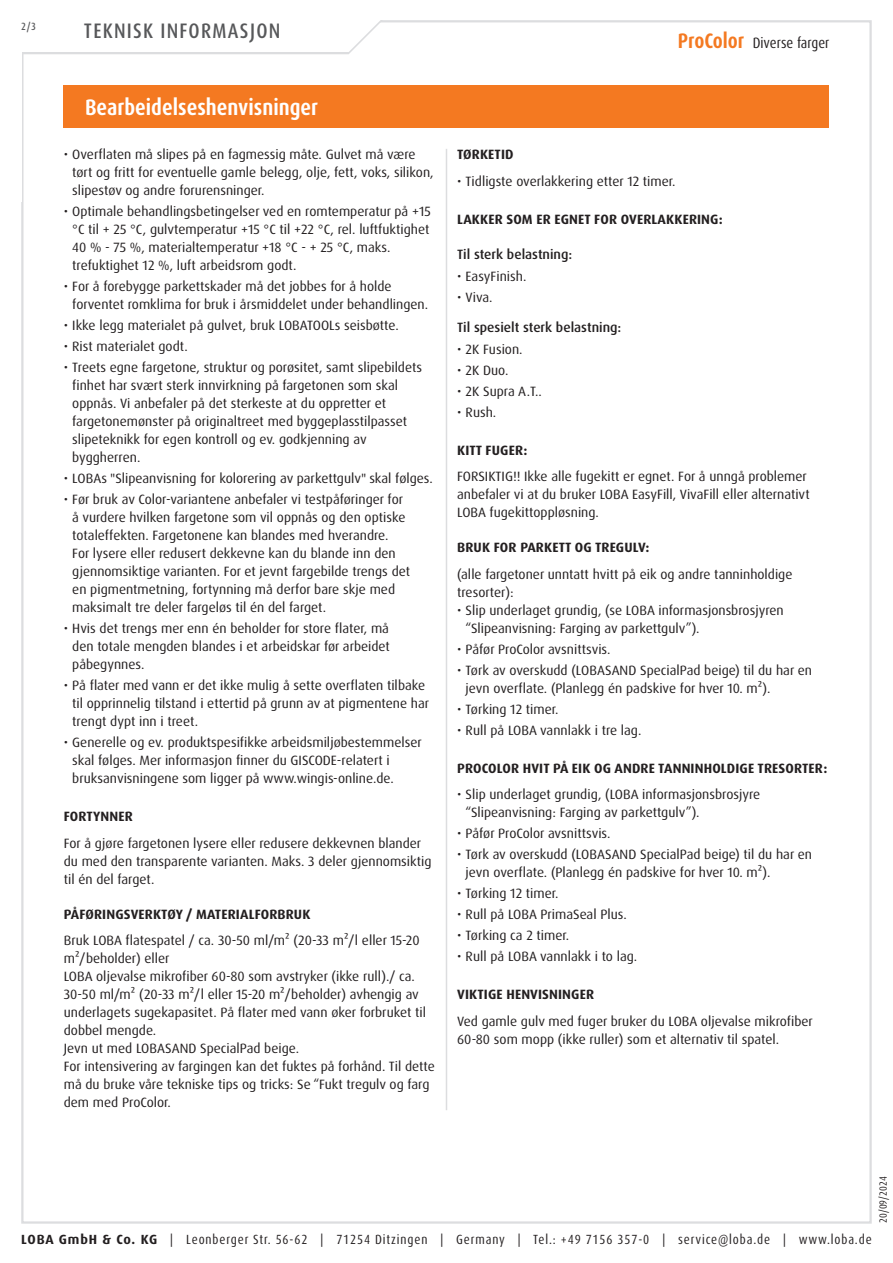
<style>
.page{position:relative;width:893px;height:1263px;background:#fff}
.page>*{position:absolute;margin:0;border:0;box-sizing:border-box;transform-origin:0 0}
.Abschnitt{font:700 condensed 22.5px "Dax Pro";color:#fff}
.t1{font:500 condensed 21px "Dax Pro";letter-spacing:.06em;color:#57585a}
.t2{font:condensed 15px "Dax Pro";color:#231f20}
.Text{font:13.5px/18px "Dax Pro";color:#231f20}
.t3{font:700 13.5px "Dax Pro";letter-spacing:.01em;color:#231f20}
.t4{font:500 13.5px "Dax Pro";color:#231f20}
.t5{font:condensed 13.35px "Dax Pro";letter-spacing:.065em;color:#231f20}
.t6{font:condensed 10.5px "Dax Pro";color:#231f20}
.t7{font:500 condensed 10.5px "Dax Pro";color:#57585a}
.s1{font-weight:700;font-size:21px;color:#f47921}
.s2{font-weight:700;font-stretch:normal}
</style>
<div class="page">
<svg style="left:22px;top:20px;width:410px;height:35px"></svg>
<div style="left:64px;top:85px;width:765px;height:43px;background:#f47921"></div>
<hr style="left:446px;top:149px;width:1px;height:961px;background:#dcdddf">
<p class="t7" style="left:21px;top:19px;width:16px">2/3</p>
<h2 class="t1" style="left:84px;top:17px;width:198px">TEKNISK INFORMASJON</h2>
<p class="Abschnitt" style="left:85px;top:93px;width:235px">Bearbeidelseshenvisninger</p>
<p class="Text" style="left:72px;top:146px;width:363px;text-indent:-9px">• Overflaten må slipes på en fagmessig måte. Gulvet må være tørt og fritt for eventuelle gamle belegg, olje, fett, voks, silikon, slipestøv og andre forurensninger.</p>
<p class="Text" style="left:72px;top:203px;width:360px;text-indent:-9px">• Optimale behandlingsbetingelser ved en romtemperatur på +15 °C til + 25 °C, gulvtemperatur +15 °C til +22 °C, rel. luftfuktighet 40 % - 75 %, materialtemperatur +18 °C - + 25 °C, maks. trefuktighet 12 %, luft arbeidsrom godt.</p>
<p class="Text" style="left:72px;top:278px;width:357px;text-indent:-9px">• For å forebygge parkettskader må det jobbes for å holde forventet romklima for bruk i årsmiddelet under behandlingen.</p>
<p class="Text" style="left:64px;top:317px;width:336px">• Ikke legg materialet på gulvet, bruk LOBATOOLs seisbøtte.</p>
<p class="Text" style="left:64px;top:338px;width:126px">• Rist materialet godt.</p>
<p class="Text" style="left:72px;top:359px;width:351px;text-indent:-9px">• Treets egne fargetone, struktur og porøsitet, samt slipebildets finhet har svært sterk innvirkning på fargetonen som skal oppnås. Vi anbefaler på det sterkeste at du oppretter et fargetonemønster på originaltreet med byggeplasstilpasset slipeteknikk for egen kontroll og ev. godkjenning av byggherren.</p>
<p class="Text" style="left:64px;top:470px;width:371px">• LOBAs "Slipeanvisning for kolorering av parkettgulv" skal følges.</p>
<p class="Text" style="left:72px;top:491px;width:339px;text-indent:-9px">• Før bruk av Color-variantene anbefaler vi testpåføringer for å vurdere hvilken fargetone som vil oppnås og den optiske totaleffekten. Fargetonene kan blandes med hverandre.<br>For lysere eller redusert dekkevne kan du blande inn den gjennomsiktige varianten. For et jevnt fargebilde trengs det en pigmentmetning, fortynning må derfor bare skje med maksimalt tre deler fargeløs til én del farget.</p>
<p class="Text" style="left:72px;top:620px;width:319px;text-align:justify;text-indent:-9px">• Hvis det trengs mer enn én beholder for store flater, må den totale mengden blandes i et arbeidskar før arbeidet påbegynnes.</p>
<p class="Text" style="left:72px;top:677px;width:358px;text-indent:-9px">• På flater med vann er det ikke mulig å sette overflaten tilbake til opprinnelig tilstand i ettertid på grunn av at pigmentene har trengt dypt inn i treet.</p>
<p class="Text" style="left:72px;top:734px;width:351px;text-indent:-9px">• Generelle og ev. produktspesifikke arbeidsmiljøbestemmelser skal følges. Mer informasjon finner du GISCODE-relatert i bruksanvisningene som ligger på www.wingis-online.de.</p>
<p class="t3" style="left:64px;top:808px;width:70px">FORTYNNER</p>
<p class="Text" style="left:64px;top:834px;width:369px">For å gjøre fargetonen lysere eller redusere dekkevnen blander du med den transparente varianten. Maks. 3 deler gjennomsiktig til én del farget.</p>
<p class="t3" style="left:64px;top:905px;width:248px">PÅFØRINGSVERKTØY / MATERIALFORBRUK</p>
<p class="Text" style="left:64px;top:932px;width:357px">Bruk LOBA flatespatel / ca. 30-50 ml/m² (20-33 m²/l eller 15-20 m²/beholder) eller</p>
<p class="Text" style="left:64px;top:968px;width:364px">LOBA oljevalse mikrofiber 60-80 som avstryker (ikke rull)./ ca.<br>30-50 ml/m² (20-33 m²/l eller 15-20 m²/beholder) avhengig av underlagets sugekapasitet. På flater med vann øker forbruket til dobbel mengde.</p>
<p class="Text" style="left:64px;top:1040px;width:237px">Jevn ut med LOBASAND SpecialPad beige.</p>
<p class="Text" style="left:64px;top:1058px;width:373px">For intensivering av fargingen kan det fuktes på forhånd. Til dette må du bruke våre tekniske tips og tricks: Se “Fukt tregulv og farg dem med ProColor.</p>
<p class="t2" style="left:678px;top:34px;width:153px"><span class="s1">ProColor</span> Diverse farger</p>
<p class="t3" style="left:457px;top:146px;width:58px">TØRKETID</p>
<p class="Text" style="left:457px;top:172px;width:220px">• Tidligste overlakkering etter 12 timer.</p>
<p class="t3" style="left:457px;top:210px;width:267px">LAKKER SOM ER EGNET FOR OVERLAKKERING:</p>
<p class="t4" style="left:457px;top:246px;width:117px">Til sterk belastning:</p>
<p class="Text" style="left:457px;top:268px;width:71px">• EasyFinish.</p>
<p class="Text" style="left:457px;top:289px;width:37px">• Viva.</p>
<p class="t4" style="left:457px;top:318px;width:166px">Til spesielt sterk belastning:</p>
<p class="Text" style="left:457px;top:340px;width:67px">• 2K Fusion.</p>
<p class="Text" style="left:457px;top:361px;width:53px">• 2K Duo.</p>
<p class="Text" style="left:457px;top:382px;width:86px">• 2K Supra A.T..</p>
<p class="Text" style="left:457px;top:403px;width:41px">• Rush.</p>
<p class="t3" style="left:457px;top:441px;width:72px">KITT FUGER:</p>
<p class="Text" style="left:457px;top:468px;width:354px">FORSIKTIG!! Ikke alle fugekitt er egnet. For å unngå problemer anbefaler vi at du bruker LOBA EasyFill, VivaFill eller alternativt<br>LOBA fugekittoppløsning.</p>
<p class="t3" style="left:457px;top:539px;width:194px">BRUK FOR PARKETT OG TREGULV:</p>
<p class="Text" style="left:457px;top:565px;width:337px">(alle fargetoner unntatt hvitt på eik og andre tanninholdige tresorter):</p>
<p class="Text" style="left:466px;top:601px;width:320px;text-indent:-9px">• Slip underlaget grundig, (se LOBA informasjonsbrosjyren “Slipeanvisning: Farging av parkettgulv”).</p>
<p class="Text" style="left:457px;top:640px;width:155px">• Påfør ProColor avsnittsvis.</p>
<p class="Text" style="left:466px;top:661px;width:348px;text-indent:-9px">• Tørk av overskudd (LOBASAND SpecialPad beige) til du har en jevn overflate. (Planlegg én padskive for hver 10. m²).</p>
<p class="Text" style="left:457px;top:700px;width:103px">• Tørking 12 timer.</p>
<p class="Text" style="left:457px;top:721px;width:186px">• Rull på LOBA vannlakk i tre lag.</p>
<p class="t3" style="left:457px;top:759px;width:372px">PROCOLOR HVIT PÅ EIK OG ANDRE TANNINHOLDIGE TRESORTER:</p>
<p class="Text" style="left:466px;top:786px;width:296px;text-indent:-9px">• Slip underlaget grundig, (LOBA informasjonsbrosjyre “Slipeanvisning: Farging av parkettgulv”).</p>
<p class="Text" style="left:457px;top:825px;width:155px">• Påfør ProColor avsnittsvis.</p>
<p class="Text" style="left:466px;top:846px;width:348px;text-indent:-9px">• Tørk av overskudd (LOBASAND SpecialPad beige) til du har en jevn overflate. (Planlegg én padskive for hver 10. m²).</p>
<p class="Text" style="left:457px;top:885px;width:103px">• Tørking 12 timer.</p>
<p class="Text" style="left:457px;top:905px;width:171px">• Rull på LOBA PrimaSeal Plus.</p>
<p class="Text" style="left:457px;top:926px;width:114px">• Tørking ca 2 timer.</p>
<p class="Text" style="left:457px;top:947px;width:182px">• Rull på LOBA vannlakk i to lag.</p>
<p class="t3" style="left:457px;top:986px;width:138px">VIKTIGE HENVISNINGER</p>
<p class="Text" style="left:457px;top:1012px;width:357px">Ved gamle gulv med fuger bruker du LOBA oljevalse mikrofiber<br>60-80 som mopp (ikke ruller) som et alternativ til spatel.</p>
<p class="t6" style="left:876px;top:1222px;width:48px;rotate:-90deg">20/09/2024</p>
<p class="t5" style="left:21px;top:1230px;width:852px"><span class="s2">LOBA GmbH &amp; Co. KG</span> | Leonberger Str. 56-62 | 71254 Ditzingen | Germany | Tel.: +49 7156 357-0 | service@loba.de | www.loba.de</p>
</div>
